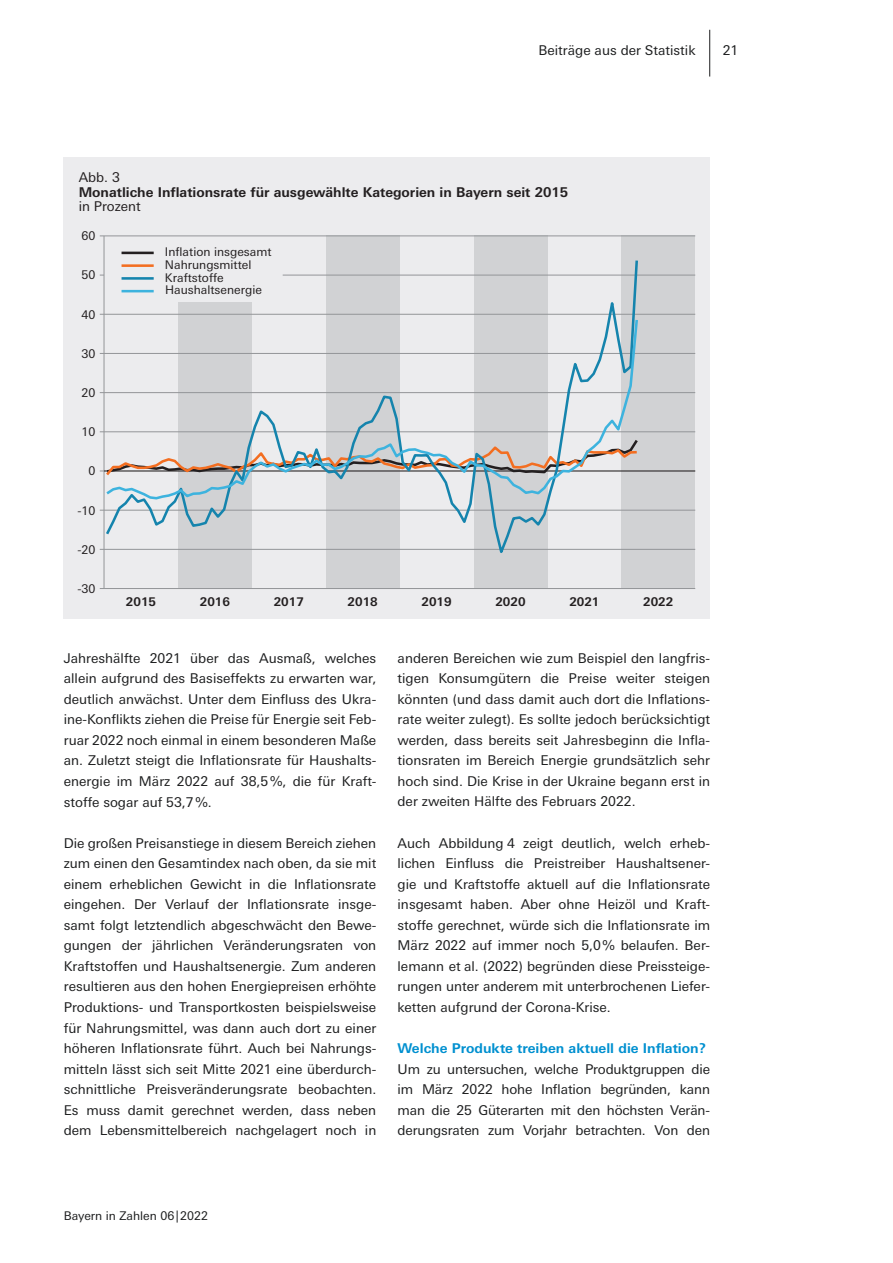
<style>
.page{position:relative;width:893px;height:1263px;background:#fff}
.page>*{position:absolute;margin:0;border:0;box-sizing:border-box;transform-origin:0 0}
.t1{font:13.5px/20.5px "Univers Next Pro";color:#1d1e1f;text-align:justify}
.t2{font:13.5px "Univers Next Pro Bold 2";color:#231f20}
.t3{font:700 13.5px "Univers Next Pro";color:#0090d0}
.t4{font:13.5px "Univers Next Pro Regular 3";color:#1d1e1f}
.t5{font:13.5px "Univers Next Pro Regular 4";color:#231f20}
.t6{font:12px/12.8px "Univers Next Pro Regular 4";color:#231f20}
.t7{font:12px "Univers Next Pro Bold 2";color:#231f20}
.t8{font:12px "Univers Next Pro Regular 2";color:#1d1e1f}
</style>
<div class="page">
<hr style="left:709px;top:30px;width:1px;height:47px;background:#1d1e1f">
<div style="left:64px;top:157px;width:646px;height:462px;background:#ececee"></div>
<div style="left:178px;top:302px;width:74px;height:286px;background:#d1d2d4"></div>
<div style="left:326px;top:236px;width:74px;height:352px;background:#d1d2d4"></div>
<div style="left:474px;top:236px;width:73px;height:352px;background:#d1d2d4"></div>
<div style="left:621px;top:236px;width:74px;height:352px;background:#d1d2d4"></div>
<hr style="left:122px;top:252px;width:32px;height:2px;background:#231f20">
<hr style="left:104px;top:236px;width:1px;height:352px;background:#939598">
<hr style="left:104px;top:470px;width:591px;height:1px;background:#231f20">
<hr style="left:104px;top:588px;width:591px;height:1px;background:#939598">
<hr style="left:104px;top:549px;width:591px;height:1px;background:#939598">
<hr style="left:104px;top:510px;width:591px;height:1px;background:#939598">
<hr style="left:104px;top:431px;width:591px;height:1px;background:#939598">
<hr style="left:104px;top:392px;width:591px;height:1px;background:#939598">
<hr style="left:104px;top:353px;width:591px;height:1px;background:#939598">
<hr style="left:104px;top:314px;width:591px;height:1px;background:#939598">
<hr style="left:283px;top:275px;width:412px;height:1px;background:#939598">
<hr style="left:104px;top:236px;width:591px;height:1px;background:#939598">
<svg style="left:104px;top:258px;width:535px;height:302px"></svg>
<svg style="left:104px;top:317px;width:535px;height:184px"></svg>
<p class="t4" style="left:538px;top:42px;width:159px">Beiträge aus der Statistik</p>
<p class="t1" style="left:723px;top:40px;width:17px">21</p>
<p class="t5" style="left:79px;top:170px;width:43px">Abb. 3</p>
<p class="t2" style="left:79px;top:184px;width:491px">Monatliche Inflationsrate für ausgewählte Kategorien in Bayern seit 2015</p>
<p class="t5" style="left:79px;top:199px;width:64px">in Prozent</p>
<p class="t6" style="left:82px;top:230px;width:15px">60</p>
<p class="t6" style="left:82px;top:269px;width:15px">50</p>
<p class="t6" style="left:82px;top:308px;width:15px">40</p>
<p class="t6" style="left:82px;top:347px;width:15px">30</p>
<p class="t6" style="left:82px;top:386px;width:15px">20</p>
<p class="t6" style="left:82px;top:425px;width:15px">10</p>
<p class="t6" style="left:89px;top:465px;width:8px">0</p>
<p class="t6" style="left:77px;top:504px;width:20px">-10</p>
<p class="t6" style="left:77px;top:543px;width:20px">-20</p>
<p class="t6" style="left:77px;top:582px;width:20px">-30</p>
<p class="t6" style="left:165px;top:245px;width:108px">Inflation insgesamt<br>Nahrungsmittel<br>Kraftstoffe<br>Haushaltsenergie</p>
<p class="t7" style="left:126px;top:595px;width:32px">2015</p>
<p class="t7" style="left:200px;top:595px;width:32px">2016</p>
<p class="t7" style="left:274px;top:595px;width:32px">2017</p>
<p class="t7" style="left:348px;top:595px;width:32px">2018</p>
<p class="t7" style="left:422px;top:595px;width:32px">2019</p>
<p class="t7" style="left:495px;top:595px;width:32px">2020</p>
<p class="t7" style="left:569px;top:595px;width:32px">2021</p>
<p class="t7" style="left:643px;top:595px;width:32px">2022</p>
<p class="t1" style="left:64px;top:648px;width:314px">Jahreshälfte 2021 über das Ausmaß, welches allein aufgrund des Basiseffekts zu erwarten war, deutlich anwächst. Unter dem Einfluss des Ukra&shy;ine-Konflikts ziehen die Preise für Energie seit Feb&shy;ruar 2022 noch einmal in einem besonderen Maße an. Zuletzt steigt die Inflationsrate für Haushalts&shy;energie im März 2022 auf 38,5%, die für Kraft&shy;stoffe sogar auf 53,7%.</p>
<p class="t1" style="left:64px;top:832px;width:314px">Die großen Preisanstiege in diesem Bereich ziehen zum einen den Gesamtindex nach oben, da sie mit einem erheblichen Gewicht in die Inflationsrate eingehen. Der Verlauf der Inflationsrate insge&shy;samt folgt letztendlich abgeschwächt den Bewe&shy;gungen der jährlichen Veränderungsraten von Kraftstoffen und Haushaltsenergie. Zum anderen resultieren aus den hohen Energiepreisen erhöhte Produktions- und Transportkosten beispielsweise für Nahrungsmittel, was dann auch dort zu einer höheren Inflationsrate führt. Auch bei Nahrungs&shy;mitteln lässt sich seit Mitte 2021 eine überdurch&shy;schnittliche Preisveränderungsrate beobachten.<br>Es muss damit gerechnet werden, dass neben dem Lebensmittelbereich nachgelagert noch in</p>
<p class="t1" style="left:398px;top:647px;width:314px">anderen Bereichen wie zum Beispiel den langfris&shy;tigen Konsumgütern die Preise weiter steigen könnten (und dass damit auch dort die Inflations&shy;rate weiter zulegt). Es sollte jedoch berücksichtigt werden, dass bereits seit Jahresbeginn die Infla&shy;tionsraten im Bereich Energie grundsätzlich sehr hoch sind. Die Krise in der Ukraine begann erst in der zweiten Hälfte des Februars 2022.</p>
<p class="t1" style="left:398px;top:832px;width:314px">Auch Abbildung 4 zeigt deutlich, welch erheb&shy;lichen Einfluss die Preistreiber Haushaltsener&shy;gie und Kraftstoffe aktuell auf die Inflationsrate insgesamt haben. Aber ohne Heizöl und Kraft&shy;stoffe gerechnet, würde sich die Inflationsrate im März 2022 auf immer noch 5,0% belaufen. Ber&shy;lemann et al. (2022) begründen diese Preissteige&shy;rungen unter anderem mit unterbrochenen Liefer&shy;ketten aufgrund der Corona-Krise.</p>
<p class="t3" style="left:398px;top:1040px;width:310px">Welche Produkte treiben aktuell die Inflation?</p>
<p class="t1" style="left:398px;top:1058px;width:314px">Um zu untersuchen, welche Produktgruppen die im März 2022 hohe Inflation begründen, kann man die 25 Güterarten mit den höchsten Verän&shy;derungsraten zum Vorjahr betrachten. Von den</p>
<p class="t8" style="left:64px;top:1209px;width:146px">Bayern in Zahlen 06|2022</p>
</div>
